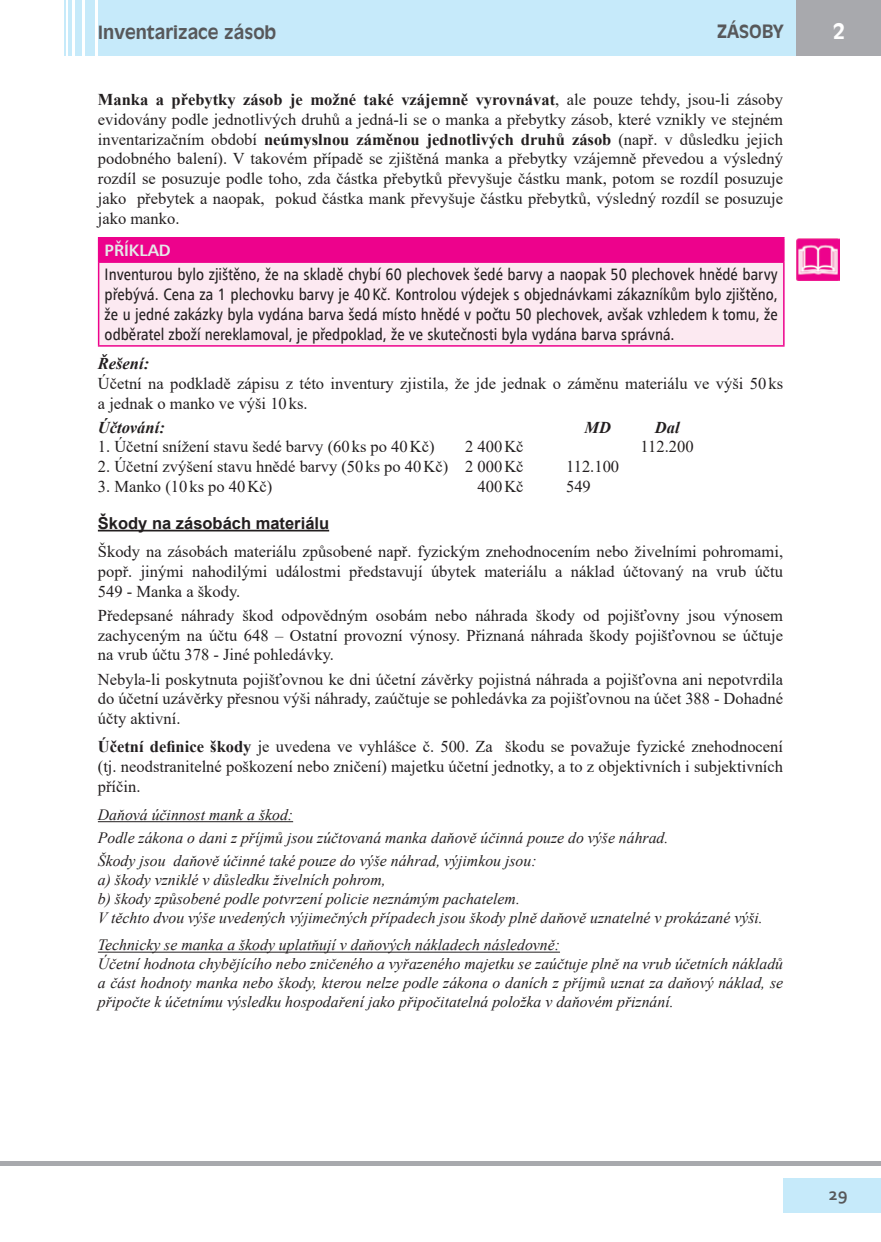
<style>
.page{position:relative;width:881px;height:1242px;background:#fff}
.page>*{position:absolute;margin:0;border:0;box-sizing:border-box;transform-origin:0 0}
.t1{font:700 21px "Incised 901 AT";color:#fff}
.t2{font:700 18px "Incised 901 AT";color:#57585a}
.t3{font:700 18px "Corbel";color:#57585a}
.t4{font:16.5px/19.8px "Times New Roman";color:#231f20;text-align:justify}
.t5{font:16.5px/19.8px "Humanist 777 AT Roman Condensed B";color:#231f20;text-align:justify}
.t6{font:700 16.5px "Arial";color:#231f20}
.t7{font:italic 700 16.5px "Times New Roman";color:#231f20}
.t8{font:16.5px "Humanist 777 AT Bold B";color:#e6e7e9}
.t9{font:italic 15.75px/18.9px "Times New Roman";color:#231f20}
.s1{font-weight:700}
</style>
<div class="page">
<div style="left:782px;top:1178px;width:98px;height:34px;background:#c6eafa"></div>
<div style="left:782px;top:0;width:98px;height:55px;background:#a8a9ad"></div>
<div style="left:98px;top:0;width:697px;height:55px;background:#c6eafa"></div>
<hr style="left:0;top:1161px;width:880px;height:4px;background:#a8a9ad">
<div style="left:85px;top:0;width:10px;height:55px;background:#c6eafa"></div>
<div style="left:75px;top:0;width:7px;height:55px;background:#c6eafa"></div>
<hr style="left:69px;top:0;width:3px;height:55px;background:#c6eafa">
<hr style="left:64px;top:0;width:2px;height:55px;background:#c6eafa">
<hr style="left:98px;top:530px;width:231px;height:1px;background:#231f20">
<hr style="left:98px;top:821px;width:195px;height:1px;background:#231f20">
<hr style="left:98px;top:951px;width:462px;height:1px;background:#231f20">
<div style="left:99px;top:238px;width:684px;height:24px;background:#ed028c"></div>
<div style="left:99px;top:262px;width:684px;height:84px;background:#fce9f1"></div>
<hr style="left:98px;top:237px;width:686px;height:1px;background:#ed028c">
<svg style="left:98px;top:238px;width:1px;height:23px"></svg>
<hr style="left:782px;top:238px;width:2px;height:23px;background:#ed028c">
<hr style="left:98px;top:261px;width:686px;height:2px;background:#ed028c">
<hr style="left:98px;top:263px;width:1px;height:82px;background:#ed028c">
<hr style="left:782px;top:263px;width:2px;height:82px;background:#ed028c">
<hr style="left:98px;top:345px;width:686px;height:2px;background:#ed028c">
<img style="left:796px;top:238px;width:43px;height:42px">
<p class="t2" style="left:98px;top:21px;width:180px">Inventarizace zásob</p>
<p class="t2" style="left:716px;top:20px;width:68px">ZÁSOBY</p>
<p class="t1" style="left:832px;top:19px;width:14px">2</p>
<p class="t4" style="left:98px;top:89px;width:686px"><span class="s1">Manka a přebytky zásob je možné také vzájemně vyrovnávat</span>, ale pouze tehdy, jsou-li zásoby evidovány podle jednotlivých druhů a jedná-li se o manka a přebytky zásob, které vznikly ve stejném inventarizačním období <span class="s1">neúmyslnou záměnou jednotlivých druhů zásob</span> (např. v důsledku jejich podobného balení). V takovém případě se zjištěná manka a přebytky vzájemně převedou a výsledný rozdíl se posuzuje podle toho, zda částka přebytků převyšuje částku mank, potom se rozdíl posuzuje jako přebytek a naopak, pokud částka mank převyšuje částku přebytků, výsledný rozdíl se posuzuje jako manko.</p>
<p class="t8" style="left:105px;top:240px;width:68px">PŘÍKLAD</p>
<p class="t5" style="left:105px;top:264px;width:674px">Inventurou bylo zjištěno, že na skladě chybí 60 plechovek šedé barvy a naopak 50 plechovek hnědé barvy přebývá. Cena za 1 plechovku barvy je 40 Kč. Kontrolou výdejek s objednávkami zákazníkům bylo zjištěno, že u jedné zakázky byla vydána barva šedá místo hnědé v počtu 50 plechovek, avšak vzhledem k tomu, že odběratel zboží nereklamoval, je předpoklad, že ve skutečnosti byla vydána barva správná.</p>
<p class="t7" style="left:98px;top:352px;width:53px">Řešení:</p>
<p class="t4" style="left:98px;top:373px;width:686px">Účetní na podkladě zápisu z této inventury zjistila, že jde jednak o záměnu materiálu ve výši 50ks a jednak o manko ve výši 10ks.</p>
<p class="t7" style="left:98px;top:415px;width:68px">Účtování:</p>
<p class="t7" style="left:584px;top:415px;width:28px">MD</p>
<p class="t7" style="left:654px;top:415px;width:26px">Dal</p>
<p class="t4" style="left:98px;top:436px;width:338px">1. Účetní snížení stavu šedé barvy (60ks po 40Kč)</p>
<p class="t4" style="left:465px;top:436px;width:60px">2 400Kč</p>
<p class="t4" style="left:640px;top:436px;width:55px">112.200</p>
<p class="t4" style="left:98px;top:456px;width:427px">2. Účetní zvýšení stavu hnědé barvy (50ks po 40Kč) 2 000Kč</p>
<p class="t4" style="left:566px;top:456px;width:55px">112.100</p>
<p class="t4" style="left:98px;top:476px;width:176px">3. Manko (10ks po 40Kč)</p>
<p class="t4" style="left:477px;top:476px;width:48px">400Kč</p>
<p class="t4" style="left:566px;top:476px;width:26px">549</p>
<p class="t6" style="left:98px;top:511px;width:233px">Škody na zásobách materiálu</p>
<p class="t4" style="left:98px;top:541px;width:686px">Škody na zásobách materiálu způsobené např. fyzickým znehodnocením nebo živelními pohromami, popř. jinými nahodilými událostmi představují úbytek materiálu a náklad účtovaný na vrub účtu 549 - Manka a škody.</p>
<p class="t4" style="left:98px;top:605px;width:686px">Předepsané náhrady škod odpovědným osobám nebo náhrada škody od pojišťovny jsou výnosem zachyceným na účtu 648 – Ostatní provozní výnosy. Přiznaná náhrada škody pojišťovnou se účtuje na vrub účtu 378 - Jiné pohledávky.</p>
<p class="t4" style="left:98px;top:668px;width:686px">Nebyla-li poskytnuta pojišťovnou ke dni účetní závěrky pojistná náhrada a pojišťovna ani nepotvrdila do účetní uzávěrky přesnou výši náhrady, zaúčtuje se pohledávka za pojišťovnou na účet 388 - Dohadné účty aktivní.</p>
<p class="t4" style="left:98px;top:736px;width:686px"><span class="s1">Účetní definice škody</span> je uvedena ve vyhlášce č. 500. Za škodu se považuje fyzické znehodnocení (tj. neodstranitelné poškození nebo zničení) majetku účetní jednotky, a to z objektivních i subjektivních příčin.</p>
<p class="t9" style="left:98px;top:803px;width:572px;line-height:23.1px">Daňová účinnost mank a škod:<br>Podle zákona o dani z příjmů jsou zúčtovaná manka daňově účinná pouze do výše náhrad.<br>Škody jsou daňově účinné také pouze do výše náhrad, výjimkou jsou:</p>
<p class="t9" style="left:98px;top:870px;width:666px">a) škody vzniklé v důsledku živelních pohrom,<br>b) škody způsobené podle potvrzení policie neznámým pachatelem.<br>V těchto dvou výše uvedených výjimečných případech jsou škody plně daňově uznatelné v prokázané výši.</p>
<p class="t9" style="left:98px;top:935px;width:686px">Technicky se manka a škody uplatňují v daňových nákladech následovně:<br>Účetní hodnota chybějícího nebo zničeného a vyřazeného majetku se zaúčtuje plně na vrub účetních nákladů a část hodnoty manka nebo škody, kterou nelze podle zákona o daních z příjmů uznat za daňový náklad, se připočte k účetnímu výsledku hospodaření jako připočitatelná položka v daňovém přiznání.</p>
<p class="t3" style="left:828px;top:1183px;width:20px">29</p>
</div>
